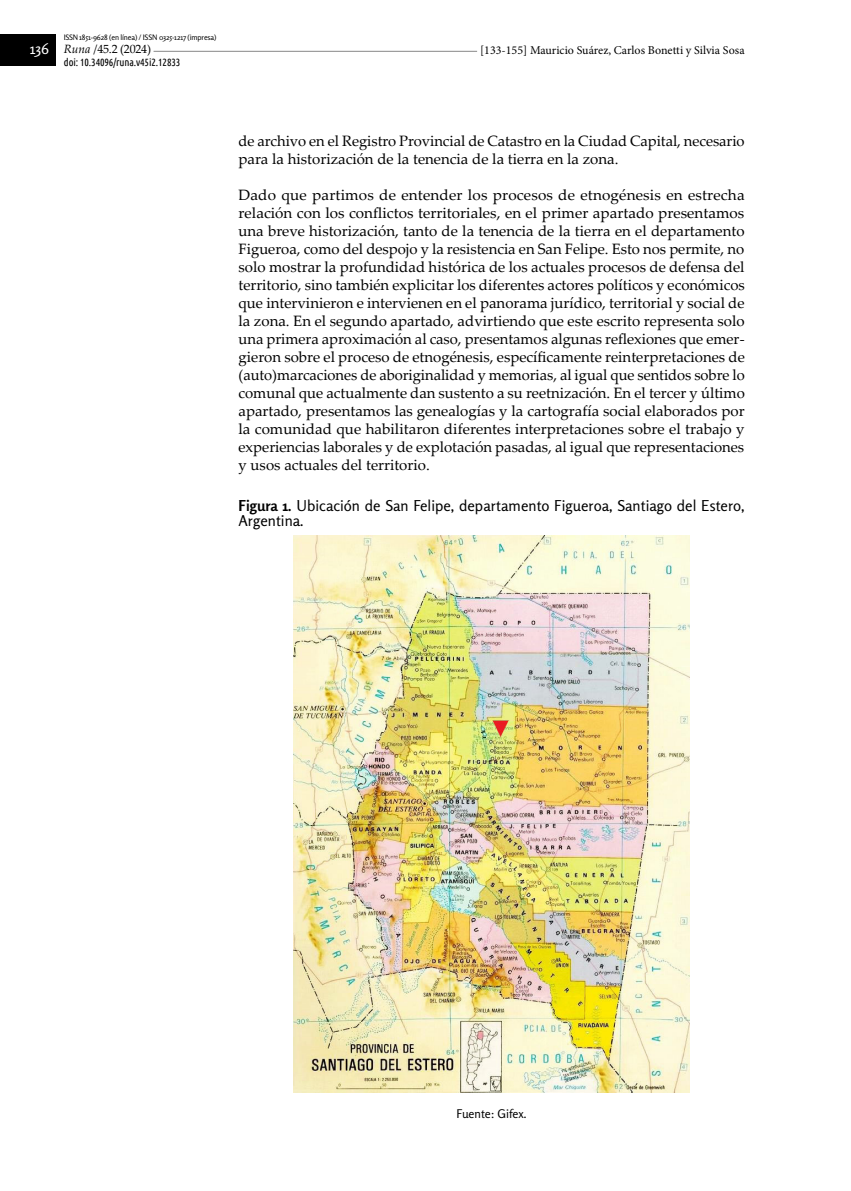
<style>
.page{position:relative;width:851px;height:1191px;background:#fff}
.page>*{position:absolute;margin:0;border:0;box-sizing:border-box;transform-origin:0 0}
.t1{font:15px/18px "Palatino Linotype";color:#000}
.t2{font:15px/15px "Rosario";color:#000}
.t3{font:15px "Rosario";color:#fff}
.t4{font:12px "Minion Pro";color:#000}
.t5{font:12px "Palatino Linotype";letter-spacing:-.02em;color:#000}
.t6{font:12px "Rosario";color:#000}
.t7{font:10.5px "Ubuntu Condensed";letter-spacing:-.01em;color:#000}
.t8{font:7.5px "Rosario";letter-spacing:-.02em;color:#000}
.s1{font-style:italic}
.s2{font-weight:700}
</style>
<div class="page">
<hr style="left:109px;top:51px;width:624px;height:1px;background:#878787">
<div style="left:64px;top:43px;width:89px;height:15px;background:#fff"></div>
<div style="left:0;top:34px;width:55px;height:32px;background:#000"></div>
<div style="left:477px;top:43px;width:267px;height:15px;background:#fff"></div>
<img style="left:293px;top:536px;width:396px;height:556px">
<p class="t8" style="left:64px;top:33px;width:154px">ISSN 1851-9628 (en línea) / ISSN 0325-1217 (impresa)</p>
<p class="t5" style="left:64px;top:41px;width:89px"><span class="s1">Runa</span> /45.2 (2024)</p>
<p class="t7" style="left:64px;top:56px;width:118px">doi: 10.34096/runa.v45i2.12833</p>
<p class="t3" style="left:30px;top:40px;width:21px">136</p>
<p class="t4" style="left:480px;top:42px;width:266px">[133-155] Mauricio Suárez, Carlos Bonetti y Silvia Sosa</p>
<p class="t1" style="left:238px;top:131px;width:507px">de archivo en el Registro Provincial de Catastro en la Ciudad Capital, necesario para la historización de la tenencia de la tierra en la zona.</p>
<p class="t1" style="left:238px;top:185px;width:508px;text-align:justify">Dado que partimos de entender los procesos de etnogénesis en estrecha relación con los conflictos territoriales, en el primer apartado presentamos una breve historización, tanto de la tenencia de la tierra en el departamento Figueroa, como del despojo y la resistencia en San Felipe. Esto nos permite, no solo mostrar la profundidad histórica de los actuales procesos de defensa del territorio, sino también explicitar los diferentes actores políticos y económicos que intervinieron e intervienen en el panorama jurídico, territorial y social de la zona. En el segundo apartado, advirtiendo que este escrito representa solo una primera aproximación al caso, presentamos algunas reflexiones que emer&shy;gieron sobre el proceso de etnogénesis, específicamente reinterpretaciones de (auto)marcaciones de aboriginalidad y memorias, al igual que sentidos sobre lo comunal que actualmente dan sustento a su reetnización. En el tercer y último apartado, presentamos las genealogías y la cartografía social elaborados por la comunidad que habilitaron diferentes interpretaciones sobre el trabajo y experiencias laborales y de explotación pasadas, al igual que representaciones y usos actuales del territorio.</p>
<p class="t2" style="left:238px;top:498px;width:507px"><span class="s2">Figura 1.</span> Ubicación de San Felipe, departamento Figueroa, Santiago del Estero,<br>Argentina.</p>
<p class="t6" style="left:456px;top:1106px;width:71px">Fuente: Gifex.</p>
</div>
